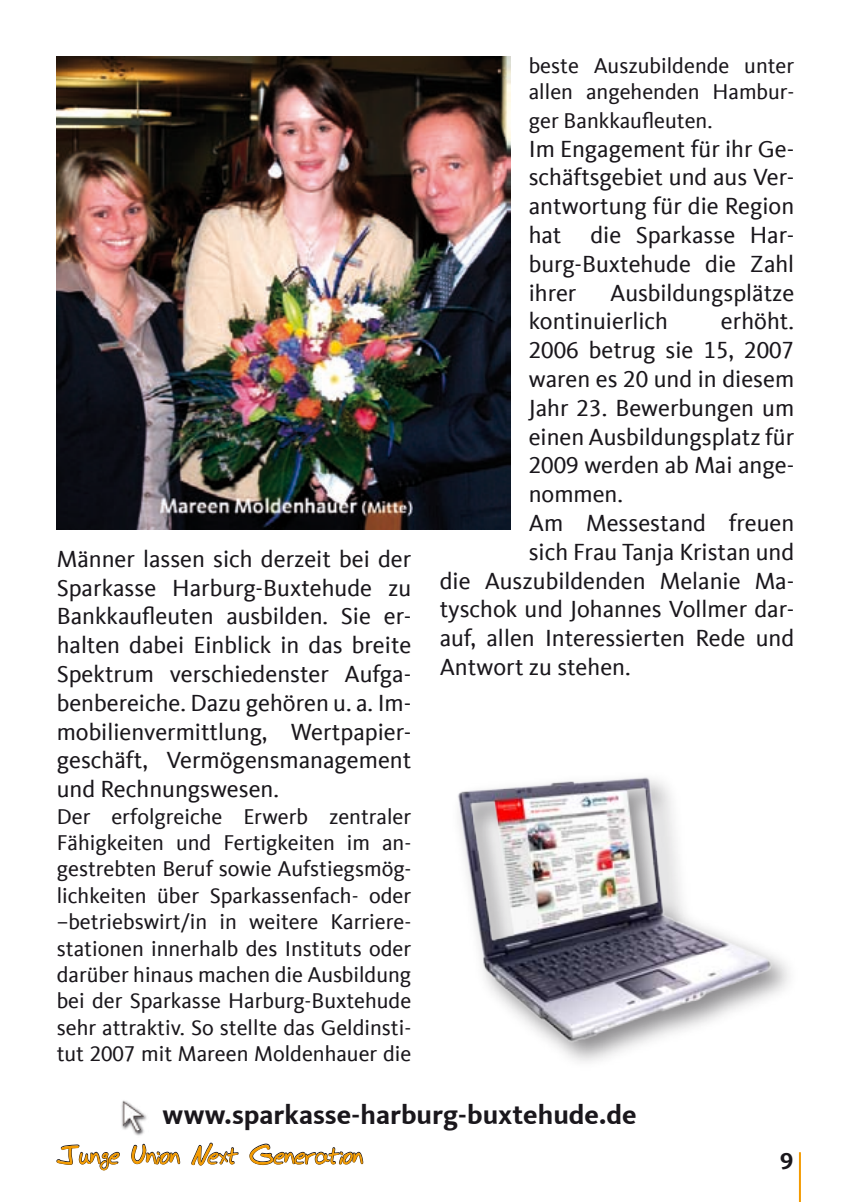
<style>
.page{position:relative;width:851px;height:1202px;background:#fff}
.page>*{position:absolute;margin:0;border:0;box-sizing:border-box;transform-origin:0 0}
.t1{font:700 28px "CDU Kievit Tab";color:#1a171c}
.t2{font:24px/28.8px "CDU Kievit Tab";color:#1a171c;text-align:justify}
.t3{font:700 24px "Bud Hand";color:#f49b00}
.t4{font:22px/26.4px "CDU Kievit Tab";color:#1a171c;text-align:justify}
</style>
<div class="page">
<svg style="left:56px;top:1144px;width:64px;height:27px"></svg>
<svg style="left:131px;top:1143px;width:50px;height:22px"></svg>
<svg style="left:191px;top:1142px;width:48px;height:24px"></svg>
<svg style="left:249px;top:1143px;width:114px;height:22px"></svg>
<hr style="left:798px;top:1152px;width:2px;height:50px;background:#f49b00">
<div style="left:447px;top:767px;width:355px;height:306px;background:#1a171c;opacity:.5"></div>
<img style="left:448px;top:772px;width:354px;height:272px">
<img style="left:121px;top:1100px;width:25px;height:36px">
<img style="left:57px;top:57px;width:453px;height:472px">
<p class="t2" style="left:57px;top:545px;width:356px">Männer lassen sich derzeit bei der Sparkasse Harburg-Buxtehude zu Bankkaufleuten ausbilden. Sie er&shy;halten dabei Einblick in das breite Spektrum verschiedenster Aufga&shy;benbereiche. Dazu gehören u. a. Im&shy;mobilienvermittlung, Wertpapier&shy;geschäft, Vermögensmanagement und Rechnungswesen.</p>
<p class="t4" style="left:57px;top:803px;width:356px">Der erfolgreiche Erwerb zentraler Fähigkeiten und Fertigkeiten im an&shy;gestrebten Beruf sowie Aufstiegsmög&shy;lichkeiten über Sparkassenfach- oder –betriebswirt/in in weitere Karriere&shy;stationen innerhalb des Instituts oder darüber hinaus machen die Ausbildung bei der Sparkasse Harburg-Buxtehude sehr attraktiv. So stellte das Geldinsti&shy;tut 2007 mit Mareen Moldenhauer die</p>
<p class="t4" style="left:528px;top:52px;width:267px">beste Auszubildende unter allen angehenden Hambur-</p>
<p class="t4" style="left:528px;top:107px;width:185px">ger Bankkaufleuten.</p>
<p class="t2" style="left:528px;top:134px;width:267px">Im Engagement für ihr Ge&shy;schäftsgebiet und aus Ver&shy;antwortung für die Region hat die Sparkasse Har&shy;burg-Buxtehude die Zahl ihrer</p>
<p class="t2" style="left:528px;top:278px;width:267px;text-indent:81px">Ausbildungsplätze kontinuierlich</p>
<p class="t2" style="left:720px;top:307px;width:75px">erhöht.</p>
<p class="t2" style="left:528px;top:336px;width:267px">2006 betrug sie 15, 2007</p>
<p class="t2" style="left:528px;top:365px;width:267px">waren es 20 und in diesem</p>
<p class="t2" style="left:528px;top:394px;width:267px">Jahr 23. Bewerbungen um</p>
<p class="t2" style="left:528px;top:422px;width:267px">einen Ausbildungsplatz für</p>
<p class="t2" style="left:528px;top:451px;width:267px">2009 werden ab Mai ange-</p>
<p class="t2" style="left:528px;top:480px;width:96px">nommen.</p>
<p class="t2" style="left:528px;top:509px;width:267px">Am Messestand freuen</p>
<p class="t2" style="left:528px;top:538px;width:267px">sich Frau Tanja Kristan und</p>
<p class="t2" style="left:439px;top:566px;width:356px">die Auszubildenden Melanie Ma-</p>
<p class="t2" style="left:439px;top:595px;width:356px">tyschok und Johannes Vollmer dar-</p>
<p class="t2" style="left:439px;top:624px;width:356px">auf, allen Interessierten Rede und</p>
<p class="t2" style="left:439px;top:653px;width:192px">Antwort zu stehen.</p>
<p class="t1" style="left:163px;top:1098px;width:475px">www.sparkasse-harburg-buxtehude.de</p>
<p class="t3" style="left:57px;top:1142px;width:307px">Junge Union Next Generation</p>
</div>
